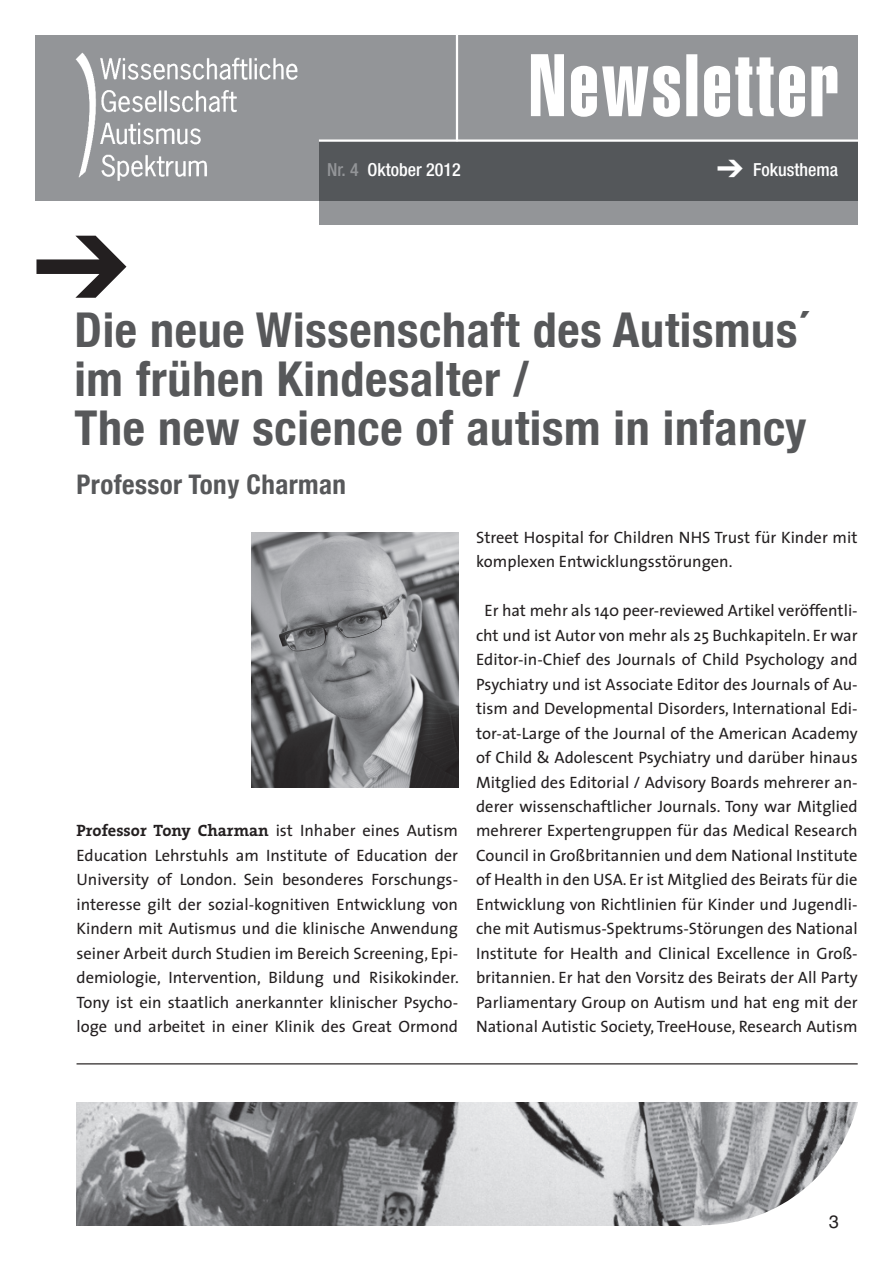
<style>
.page{position:relative;width:893px;height:1263px;background:#fff}
.page>*{position:absolute;margin:0;border:0;box-sizing:border-box;transform-origin:0 0}
.t1{font:87px "Helvetica Extra Compressed";letter-spacing:.04em;color:#fff}
.Headline{font:700 condensed 48px/48.9px "Helvetica Neue";letter-spacing:.015em;color:#57585a}
.Headline-2{font:700 condensed 27px "Helvetica Neue";letter-spacing:.015em;color:#57585a}
.t2{font:500 condensed 18px "Helvetica Neue";color:#fff}
.t3{font:18px "Helvetica";color:#231f20}
.Fließtext{font:16.5px/24.5px "The Sans";color:#231f20;text-align:center}
.Fließtext_ohne_Einzu{font:16.5px/24.5px "The Sans";color:#231f20;text-align:justify}
.s1{color:#939598}
.s2{font-family:"The Serif";font-weight:700}
</style>
<div class="page">
<div style="left:35px;top:35px;width:823px;height:166px;background:#939598"></div>
<svg style="left:319px;top:142px;width:539px;height:83px;background:#66686b"></svg>
<hr style="left:319px;top:139px;width:547px;height:3px;background:#fff">
<img style="left:75px;top:52px;width:223px;height:129px">
<hr style="left:456px;top:29px;width:2px;height:112px;background:#fff">
<img style="left:77px;top:1103px;width:625px;height:122px">
<svg style="left:702px;top:1102px;width:156px;height:124px"></svg>
<hr style="left:77px;top:1063px;width:781px;height:1px;background:#231f20">
<img style="left:251px;top:532px;width:207px;height:255px">
<p class="t1" style="left:529px;top:33px;width:312px">Newsletter</p>
<p class="t2" style="left:717px;top:159px;width:123px">➔ Fokusthema</p>
<p class="t2" style="left:327px;top:159px;width:135px"><span class="s1">Nr. 4</span> Oktober 2012</p>
<p class="t2" style="left:686px;top:159px;width:156px">Neuigkeiten der WGAS</p>
<p class="Headline" style="left:74px;top:303px;width:736px">Die neue Wissenschaft des Autismus´ im frühen Kindesalter /</p>
<p class="Headline" style="left:74px;top:400px;width:734px">The new science of autism in infancy</p>
<p class="Headline-2" style="left:77px;top:462px;width:271px">Professor Tony Charman</p>
<p class="Fließtext_ohne_Einzu" style="left:77px;top:818px;width:384px"><span class="s2">Professor Tony Charman</span> ist Inhaber eines Autism Education Lehrstuhls am Institute of Education der University of London. Sein besonderes Forschungs&shy;interesse gilt der sozial-kognitiven Entwicklung von Kindern mit Autismus und die klinische Anwendung seiner Arbeit durch Studien im Bereich Screening, Epi&shy;demiologie, Intervention, Bildung und Risikokinder.<br>Tony ist ein staatlich anerkannter klinischer Psycho&shy;loge und arbeitet in einer Klinik des Great Ormond</p>
<p class="Fließtext_ohne_Einzu" style="left:476px;top:525px;width:383px">Street Hospital for Children NHS Trust für Kinder mit komplexen Entwicklungsstörungen.</p>
<p class="Fließtext" style="left:476px;top:598px;width:383px">Er hat mehr als 140 peer-reviewed Artikel veröffentli&shy;cht und ist Autor von mehr als 25 Buchkapiteln. Er war Editor-in-Chief des Journals of Child Psychology and Psychiatry und ist Associate Editor des Journals of Au&shy;tism and Developmental Disorders, International Edi&shy;tor-at-Large of the Journal of the American Academy of Child &amp; Adolescent Psychiatry und darüber hinaus Mitglied des Editorial / Advisory Boards mehrerer an&shy;derer wissenschaftlicher Journals. Tony war Mitglied mehrerer Expertengruppen für das Medical Research Council in Großbritannien und dem National Institute of Health in den USA. Er ist Mitglied des Beirats für die Entwicklung von Richtlinien für Kinder und Jugendli&shy;che mit Autismus-Spektrums-Störungen des National Institute for Health and Clinical Excellence in Groß&shy;britannien. Er hat den Vorsitz des Beirats der All Party Parliamentary Group on Autism und hat eng mit der National Autistic Society, TreeHouse, Research Autism</p>
<p class="t3" style="left:829px;top:1211px;width:12px">3</p>
</div>
